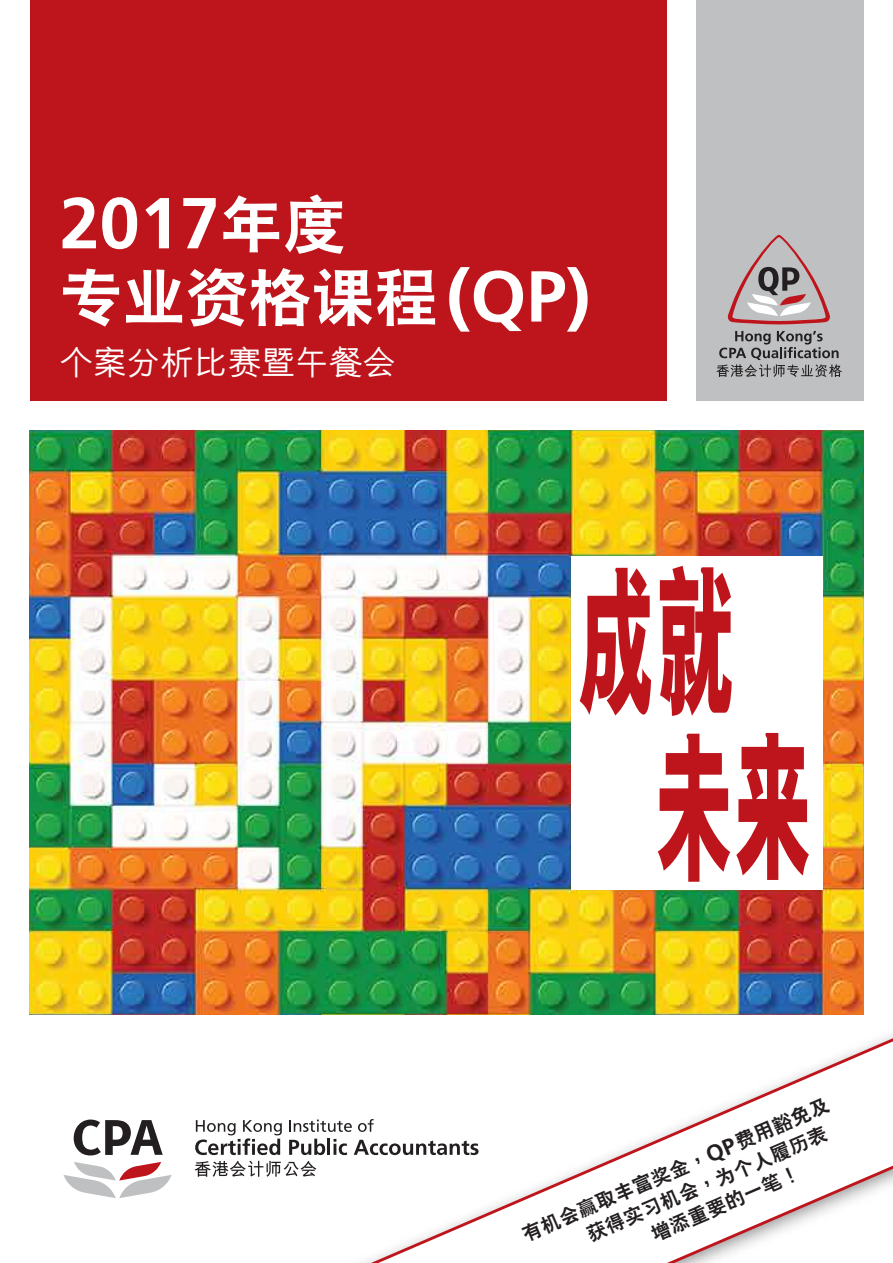
<style>
.page{position:relative;width:893px;height:1263px;background:#fff}
.page>*{position:absolute;margin:0;border:0;box-sizing:border-box;transform-origin:0 0}
.t1{font:700 72px "Frutiger";color:#fff}
.t2{font:800 63px "C Hei 2 GB5";color:#fff}
.t3{font:500 33.6px "M Hei GB5";color:#fff}
.t4{font:800 19.5px "C Hei 2 GB5";color:#231f20}
.s1{font-family:"C Hei 2 GB5";font-weight:800;font-size:63px}
.s2{font-family:"Frutiger";font-weight:700;font-size:72px}
.s3{font-family:"Frutiger";font-weight:700;font-size:22.5px}
</style>
<div class="page">
<div style="left:30px;top:0;width:636px;height:401px;background:#be141b"></div>
<div style="left:696px;top:0;width:167px;height:401px;background:#bec0c2"></div>
<svg style="left:274px;top:1034px;width:619px;height:229px"></svg>
<svg style="left:727px;top:235px;width:103px;height:89px"></svg>
<svg style="left:716px;top:331px;width:126px;height:46px"></svg>
<img style="left:30px;top:430px;width:833px;height:584px">
<div style="left:571px;top:556px;width:252px;height:333px;background:#fff"></div>
<svg style="left:580px;top:568px;width:71px;height:147px"></svg>
<svg style="left:660px;top:566px;width:72px;height:150px"></svg>
<svg style="left:658px;top:734px;width:72px;height:148px"></svg>
<svg style="left:736px;top:733px;width:73px;height:147px"></svg>
<svg style="left:74px;top:1119px;width:89px;height:36px"></svg>
<svg style="left:289px;top:1119px;width:63px;height:13px"></svg>
<svg style="left:358px;top:1119px;width:16px;height:13px"></svg>
<svg style="left:195px;top:1120px;width:87px;height:35px"></svg>
<svg style="left:289px;top:1139px;width:58px;height:16px"></svg>
<svg style="left:354px;top:1140px;width:125px;height:15px"></svg>
<svg style="left:63px;top:1162px;width:109px;height:36px"></svg>
<svg style="left:195px;top:1161px;width:121px;height:16px"></svg>
<h1 class="t1" style="left:60px;top:181px;width:288px">2017<span class="s1">年度</span></h1>
<h2 class="t2" style="left:60px;top:265px;width:532px">專業資格課程<span class="s2">(QP)</span></h2>
<h3 class="t3" style="left:60px;top:346px;width:338px">個案分析比賽暨午餐會</h3>
<p class="t4" style="left:519px;top:1225px;width:333px;rotate:-23deg">有機會贏取豐富獎金，<span class="s3">QP</span>費用豁免及</p>
<p class="t4" style="left:584px;top:1225px;width:261px;rotate:-23deg">獲得實習機會，為個人履歷表</p>
<p class="t4" style="left:648px;top:1225px;width:161px;rotate:-23deg">增添重要的一筆！</p>
</div>
